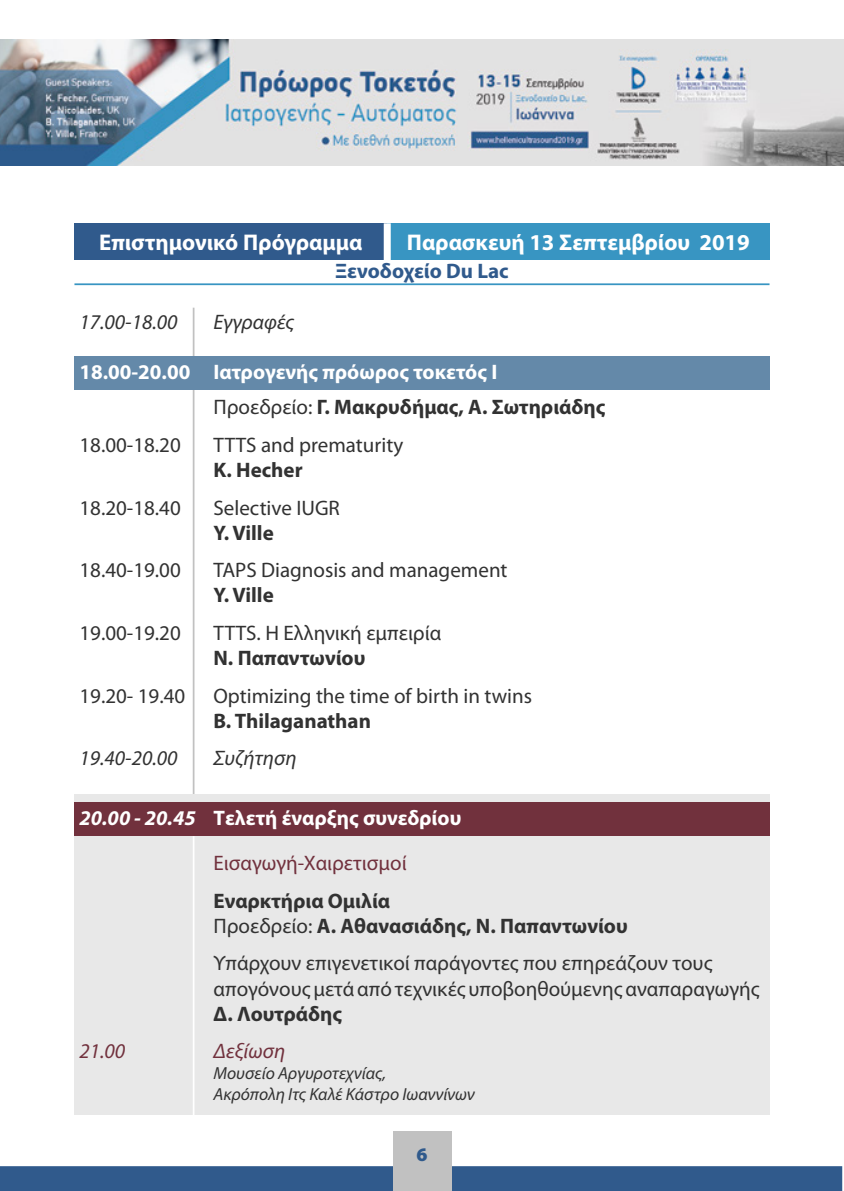
<style>
.page{position:relative;width:844px;height:1191px;background:#fff}
.page>*{position:absolute;margin:0;border:0;box-sizing:border-box;transform-origin:0 0}
.t1{font:700 22.75px "Myriad Pro";color:#fff}
.t2{font:21px/25.2px "Myriad Pro";color:#323232}
.t3{font:700 21px/35.2px "Myriad Pro";color:#fff}
.t4{font:700 21px/25.2px "Myriad Pro";color:#323232}
.t5{font:italic 21px "Myriad Pro";color:#323232}
.t6{font:700 21px "Myriad Pro";color:#305a8c}
.t7{font:italic 21px "Myriad Pro";color:#71313d}
.t8{font:900 19.25px "Myriad Pro";color:#305a8c}
.t9{font:italic 17.5px/21px "Myriad Pro";color:#323232}
.s1{font-weight:400;color:#323232}
.s2{color:#323232}
.s3{font-style:italic}
.s4{font-weight:400;color:#71313d}
.s5{font-weight:400}
</style>
<div class="page">
<div style="left:0;top:1166px;width:842px;height:25px;background:#305a8c"></div>
<div style="left:392px;top:1131px;width:59px;height:60px;background:#c1c1c1"></div>
<img style="left:0;top:40px;width:843px;height:125px">
<hr style="left:193px;top:308px;width:1px;height:509px;background:#c1c1c1">
<hr style="left:74px;top:283px;width:695px;height:2px;background:#3895c2">
<div style="left:74px;top:356px;width:695px;height:33px;background:#6489a9"></div>
<div style="left:74px;top:223px;width:313px;height:37px;background:#305a8c"></div>
<div style="left:387px;top:223px;width:382px;height:37px;background:#3895c2"></div>
<div style="left:383px;top:223px;width:7px;height:37px;background:#fff"></div>
<div style="left:74px;top:794px;width:695px;height:321px;background:#e8e8e8"></div>
<div style="left:74px;top:802px;width:695px;height:33px;background:#71313d"></div>
<hr style="left:193px;top:836px;width:1px;height:282px;background:#fff">
<p class="t1" style="left:99px;top:228px;width:265px">Επιστημονικό Πρόγραμμα</p>
<p class="t1" style="left:407px;top:228px;width:344px">Παρασκευή 13 Σεπτεμβρίου 2019</p>
<p class="t6" style="left:335px;top:258px;width:175px">Ξενοδοχείο Du Lac</p>
<p class="t5" style="left:79px;top:309px;width:99px">17.00-18.00</p>
<p class="t5" style="left:213px;top:309px;width:82px">Εγγραφές</p>
<p class="t3" style="left:213px;top:354px;width:393px;text-indent:-134px">18.00-20.00 Ιατρογενής πρόωρος τοκετός Ι<br><span class="s1">Προεδρείο:</span> <span class="s2">Γ. Μακρυδήμας, Α. Σωτηριάδης</span></p>
<p class="t2" style="left:79px;top:432px;width:103px">18.00-18.20</p>
<p class="t2" style="left:213px;top:432px;width:191px">TTTS and prematurity</p>
<p class="t4" style="left:213px;top:457px;width:91px">K. Hecher</p>
<p class="t2" style="left:79px;top:494px;width:103px">18.20-18.40</p>
<p class="t2" style="left:213px;top:494px;width:128px">Selective IUGR</p>
<p class="t4" style="left:213px;top:519px;width:62px">Y. Ville</p>
<p class="t2" style="left:79px;top:557px;width:103px">18.40-19.00</p>
<p class="t2" style="left:213px;top:557px;width:295px">TAPS Diagnosis and management</p>
<p class="t4" style="left:213px;top:582px;width:62px">Y. Ville</p>
<p class="t2" style="left:79px;top:620px;width:103px">19.00-19.20</p>
<p class="t2" style="left:213px;top:620px;width:229px">TTTS. Η Ελληνική εμπειρία</p>
<p class="t4" style="left:213px;top:644px;width:153px">Ν. Παπαντωνίου</p>
<p class="t2" style="left:79px;top:682px;width:107px">19.20- 19.40</p>
<p class="t2" style="left:213px;top:682px;width:320px">Optimizing the time of birth in twins</p>
<p class="t4" style="left:213px;top:707px;width:159px">B. Thilaganathan</p>
<p class="t5" style="left:79px;top:745px;width:99px">19.40-20.00</p>
<p class="t5" style="left:213px;top:745px;width:85px">Συζήτηση</p>
<p class="t3" style="left:213px;top:795px;width:249px;line-height:45px;text-indent:-134px"><span class="s3">20.00 - 20.45</span> Τελετή έναρξης συνεδρίου<br><span class="s4">Εισαγωγή-Χαιρετισμοί</span></p>
<p class="t4" style="left:213px;top:887px;width:416px">Εναρκτήρια Ομιλία<br><span class="s5">Προεδρείο:</span> Α. Αθανασιάδης, Ν. Παπαντωνίου</p>
<p class="t2" style="left:213px;top:950px;width:547px">Υπάρχουν επιγενετικοί παράγοντες που επηρεάζουν τους απογόνους μετά από τεχνικές υποβοηθούμενης αναπαραγωγής</p>
<p class="t4" style="left:213px;top:1000px;width:130px">Δ. Λουτράδης</p>
<p class="t7" style="left:79px;top:1038px;width:47px">21.00</p>
<p class="t7" style="left:213px;top:1038px;width:73px">Δεξίωση</p>
<p class="t9" style="left:213px;top:1062px;width:263px">Μουσείο Αργυροτεχνίας,<br>Ακρόπολη Ιτς Καλέ Κάστρο Ιωαννίνων</p>
<p class="t8" style="left:416px;top:1141px;width:13px">6</p>
</div>
